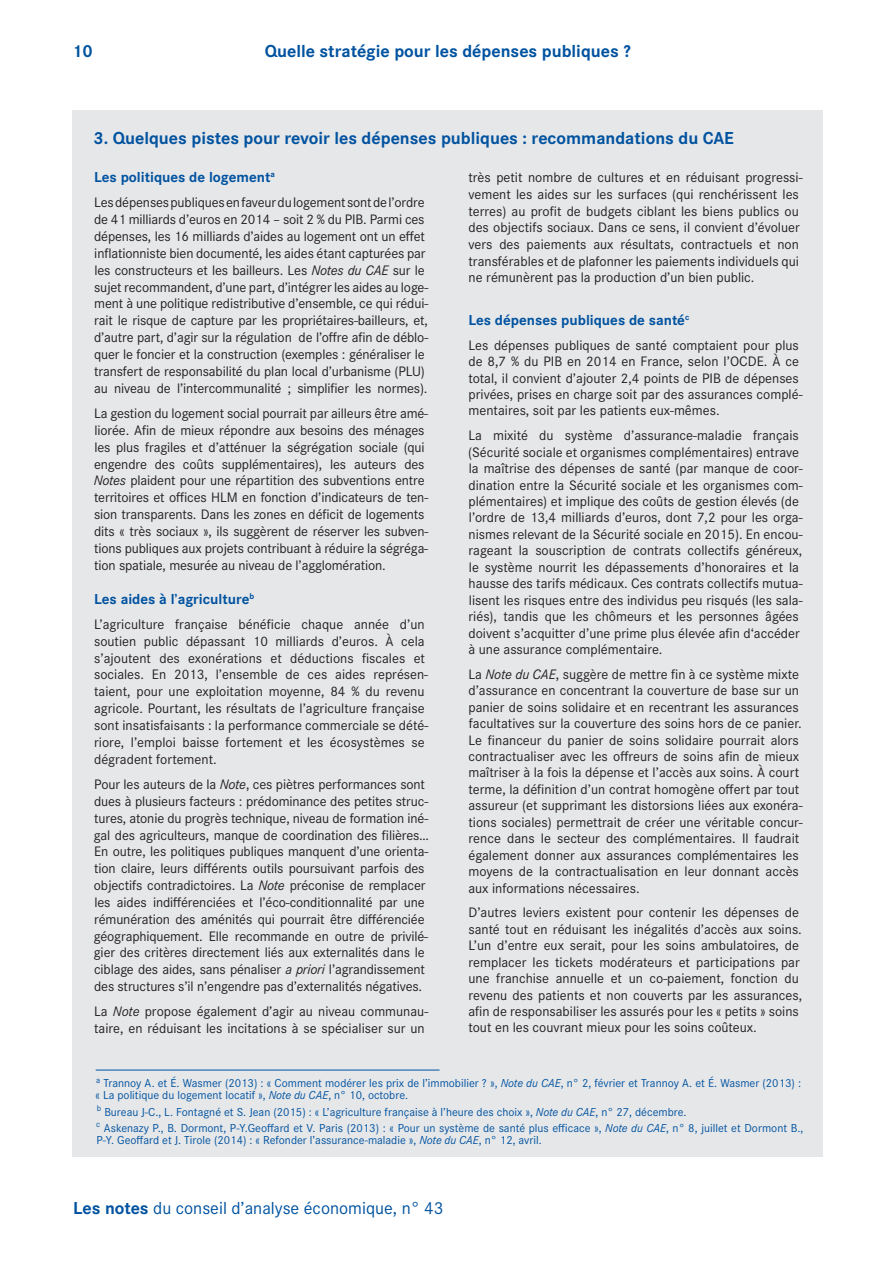
<style>
.page{position:relative;width:893px;height:1265px;background:#fff}
.page>*{position:absolute;margin:0;border:0;box-sizing:border-box;transform-origin:0 0}
.t1{font:700 18px "Corporate S";color:#0153a0}
.t2{font:18px "Corporate S";color:#0153a0}
.t3{font:700 15px "Corporate S";color:#0153a0}
.t4{font:14.25px/16.8px "Corporate S";color:#231f20}
.t5{font:12px/12px "Corporate S";color:#0153a0}
.s1{font-style:italic}
.s2{font-weight:700}
</style>
<div class="page">
<div style="left:72px;top:111px;width:750px;height:1046px;background:#e6e7e9"></div>
<hr style="left:96px;top:1070px;width:343px;height:1px;background:#0153a0">
<p class="t1" style="left:72px;top:38px;width:22px">10</p>
<p class="t1" style="left:264px;top:38px;width:367px">Quelle stratégie pour les dépenses publiques ?</p>
<p class="t1" style="left:93px;top:126px;width:641px">3. Quelques pistes pour revoir les dépenses publiques : recommandations du CAE</p>
<p class="t3" style="left:94px;top:167px;width:182px">Les politiques de logement<sup>a</sup></p>
<p class="t4" style="left:94px;top:194px;width:335px">Les dépenses publiques en faveur du logement sont de l’ordre de 41 milliards d’euros en 2014 – soit 2 % du PIB. Parmi ces dépenses, les 16 milliards d’aides au logement ont un effet inflationniste bien documenté, les aides étant capturées par les constructeurs et les bailleurs. Les <span class="s1">Notes du CAE</span> sur le sujet recommandent, d’une part, d’intégrer les aides au loge&shy;ment à une politique redistributive d’ensemble, ce qui rédui&shy;rait le risque de capture par les propriétaires-bailleurs, et, d’autre part, d’agir sur la régulation de l’offre afin de déblo&shy;quer le foncier et la construction (exemples : généraliser le transfert de responsabilité du plan local d’urbanisme (PLU) au niveau de l’intercommunalité ; simplifier les normes).</p>
<p class="t4" style="left:94px;top:404px;width:336px">La gestion du logement social pourrait par ailleurs être amé&shy;liorée. Afin de mieux répondre aux besoins des ménages les plus fragiles et d’atténuer la ségrégation sociale (qui engendre des coûts supplémentaires), les auteurs des <span class="s1">Notes</span> plaident pour une répartition des subventions entre territoires et offices HLM en fonction d’indicateurs de ten&shy;sion transparents. Dans les zones en déficit de logements dits « très sociaux », ils suggèrent de réserver les subven&shy;tions publiques aux projets contribuant à réduire la ségréga&shy;tion spatiale, mesurée au niveau de l’agglomération.</p>
<p class="t3" style="left:94px;top:588px;width:161px">Les aides à l’agriculture<sup>b</sup></p>
<p class="t4" style="left:94px;top:615px;width:335px">L’agriculture française bénéficie chaque année d’un soutien public dépassant 10 milliards d’euros. À cela s’ajoutent des exonérations et déductions fiscales et sociales. En 2013, l’ensemble de ces aides représen&shy;taient, pour une exploitation moyenne, 84 % du revenu agricole. Pourtant, les résultats de l’agriculture française sont insatisfaisants : la performance commerciale se dété&shy;riore, l’emploi baisse fortement et les écosystèmes se dégradent fortement.</p>
<p class="t4" style="left:94px;top:775px;width:336px">Pour les auteurs de la <span class="s1">Note</span>, ces piètres performances sont dues à plusieurs facteurs : prédominance des petites struc&shy;tures, atonie du progrès technique, niveau de formation iné&shy;gal des agriculteurs, manque de coordination des filières… En outre, les politiques publiques manquent d’une orienta&shy;tion claire, leurs différents outils poursuivant parfois des objectifs contradictoires. La <span class="s1">Note</span> préconise de remplacer les aides indifférenciées et l’éco-conditionnalité par une rémunération des aménités qui pourrait être différenciée géographiquement. Elle recommande en outre de privilé&shy;gier des critères directement liés aux externalités dans le ciblage des aides, sans pénaliser <span class="s1">a priori</span> l’agrandissement des structures s’il n’engendre pas d’externalités négatives.</p>
<p class="t4" style="left:94px;top:1003px;width:335px">La <span class="s1">Note</span> propose également d’agir au niveau communau&shy;taire, en réduisant les incitations à se spécialiser sur un</p>
<p class="t4" style="left:468px;top:168px;width:335px">très petit nombre de cultures et en réduisant progressi&shy;vement les aides sur les surfaces (qui renchérissent les terres) au profit de budgets ciblant les biens publics ou des objectifs sociaux. Dans ce sens, il convient d’évoluer vers des paiements aux résultats, contractuels et non transférables et de plafonner les paiements individuels qui ne rémunèrent pas la production d’un bien public.</p>
<p class="t3" style="left:468px;top:309px;width:222px">Les dépenses publiques de santé<sup>c</sup></p>
<p class="t4" style="left:468px;top:336px;width:335px">Les dépenses publiques de santé comptaient pour plus de 8,7 % du PIB en 2014 en France, selon l’OCDE. À ce total, il convient d’ajouter 2,4 points de PIB de dépenses privées, prises en charge soit par des assurances complé&shy;mentaires, soit par les patients eux-mêmes.</p>
<p class="t4" style="left:468px;top:427px;width:336px">La mixité du système d’assurance-maladie français (Sécurité sociale et organismes complémentaires) entrave la maîtrise des dépenses de santé (par manque de coor&shy;dination entre la Sécurité sociale et les organismes com&shy;plémentaires) et implique des coûts de gestion élevés (de l’ordre de 13,4 milliards d’euros, dont 7,2 pour les orga&shy;nismes relevant de la Sécurité sociale en 2015). En encou&shy;rageant la souscription de contrats collectifs généreux, le système nourrit les dépassements d’honoraires et la hausse des tarifs médicaux. Ces contrats collectifs mutua&shy;lisent les risques entre des individus peu risqués (les sala&shy;riés), tandis que les chômeurs et les personnes âgées doivent s’acquitter d’une prime plus élevée afin d‘accéder à une assurance complémentaire.</p>
<p class="t4" style="left:468px;top:665px;width:335px">La <span class="s1">Note du CAE</span>, suggère de mettre fin à ce système mixte d’assurance en concentrant la couverture de base sur un panier de soins solidaire et en recentrant les assurances facultatives sur la couverture des soins hors de ce panier.<br>Le financeur du panier de soins solidaire pourrait alors contractualiser avec les offreurs de soins afin de mieux maîtriser à la fois la dépense et l’accès aux soins. À court terme, la définition d’un contrat homogène offert par tout assureur (et supprimant les distorsions liées aux exonéra&shy;tions sociales) permettrait de créer une véritable concur&shy;rence dans le secteur des complémentaires. Il faudrait également donner aux assurances complémentaires les moyens de la contractualisation en leur donnant accès aux informations nécessaires.</p>
<p class="t4" style="left:468px;top:904px;width:335px">D’autres leviers existent pour contenir les dépenses de santé tout en réduisant les inégalités d’accès aux soins.<br>L’un d’entre eux serait, pour les soins ambulatoires, de remplacer les tickets modérateurs et participations par une franchise annuelle et un co-paiement, fonction du revenu des patients et non couverts par les assurances, afin de responsabiliser les assurés pour les « petits » soins tout en les couvrant mieux pour les soins coûteux.</p>
<p class="t5" style="left:95px;top:1077px;width:706px"><sup>a</sup> Trannoy A. et É. Wasmer (2013) : « Comment modérer les prix de l’immobilier ? », <span class="s1">Note du CAE</span>, n° 2, février et Trannoy A. et É. Wasmer (2013) : « La politique du logement locatif », <span class="s1">Note du CAE</span>, n° 10, octobre.</p>
<p class="t5" style="left:96px;top:1103px;width:708px;line-height:16.2px"><sup>b</sup> Bureau J-C., L. Fontagné et S. Jean (2015) : « L’agriculture française à l’heure des choix », <span class="s1">Note du CAE</span>, n° 27, décembre.<br><sup>c</sup> Askenazy P., B. Dormont, P-Y.Geoffard et V. Paris (2013) : « Pour un système de santé plus efficace », <span class="s1">Note du CAE</span>, n° 8, juillet et Dormont B.,</p>
<p class="t5" style="left:96px;top:1133px;width:446px">P-Y. Geoffard et J. Tirole (2014) : « Refonder l’assurance-maladie », <span class="s1">Note du CAE</span>, n° 12, avril.</p>
<p class="t2" style="left:73px;top:1196px;width:371px"><span class="s2">Les notes</span> du conseil d’analyse économique, n° 43</p>
</div>
